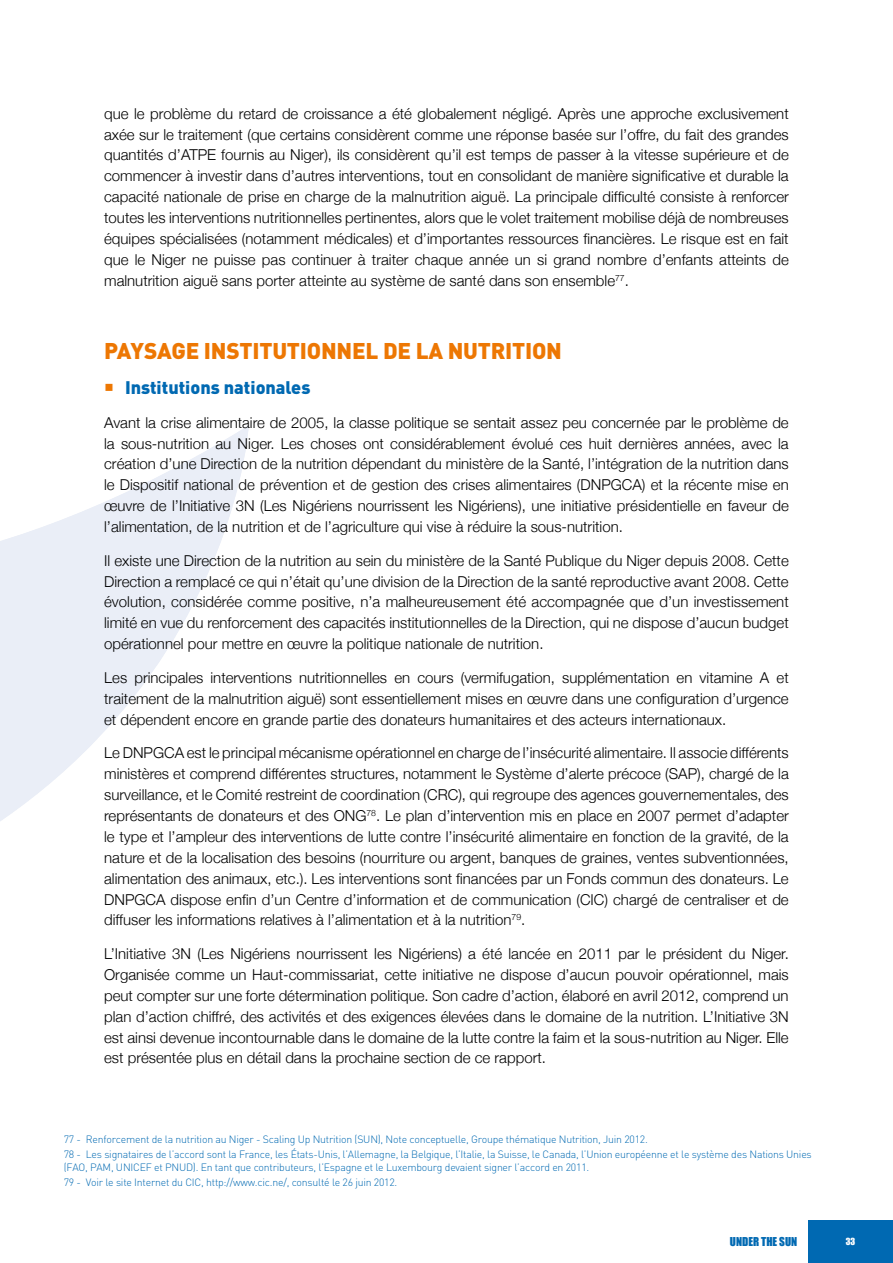
<style>
.page{position:relative;width:893px;height:1263px;background:#fff}
.page>*{position:absolute;margin:0;border:0;box-sizing:border-box;transform-origin:0 0}
.t1{font:900 22.5px "DIN";letter-spacing:-.01em;color:#ed7703}
.t2{font:900 18px "DIN";color:#0069b2}
.t3{font:300 15px/20.9px "Helvetica Neue";color:#000;text-align:justify}
.t4{font:11.25px "Impact";color:#0069b2}
.t5{font:300 10.5px/15.3px "DIN";letter-spacing:-.02em;color:#0069b2}
.t6{font:9px "Impact";color:#fff}
.s1{color:#ed7703}
</style>
<div class="page">
<svg style="left:0;top:425px;width:249px;height:396px;fill:#ebeff7"></svg>
<div style="left:808px;top:1220px;width:85px;height:43px;background:#0069b2"></div>
<p class="t3" style="left:104px;top:103px;width:686px">que le problème du retard de croissance a été globalement négligé. Après une approche exclusivement axée sur le traitement (que certains considèrent comme une réponse basée sur l’offre, du fait des grandes quantités d’ATPE fournis au Niger), ils considèrent qu’il est temps de passer à la vitesse supérieure et de commencer à investir dans d’autres interventions, tout en consolidant de manière significative et durable la capacité nationale de prise en charge de la malnutrition aiguë. La principale difficulté consiste à renforcer toutes les interventions nutritionnelles pertinentes, alors que le volet traitement mobilise déjà de nombreuses équipes spécialisées (notamment médicales) et d’importantes ressources financières. Le risque est en fait que le Niger ne puisse pas continuer à traiter chaque année un si grand nombre d’enfants atteints de malnutrition aiguë sans porter atteinte au système de santé dans son ensemble<sup>77</sup>.</p>
<h1 class="t1" style="left:104px;top:336px;width:459px">PAYSAGE INSTITUTIONNEL DE LA NUTRITION</h1>
<p class="t2" style="left:104px;top:375px;width:208px"><span class="s1">○</span> Institutions nationales</p>
<p class="t3" style="left:104px;top:412px;width:686px">Avant la crise alimentaire de 2005, la classe politique se sentait assez peu concernée par le problème de la sous-nutrition au Niger. Les choses ont considérablement évolué ces huit dernières années, avec la création d’une Direction de la nutrition dépendant du ministère de la Santé, l’intégration de la nutrition dans le Dispositif national de prévention et de gestion des crises alimentaires (DNPGCA) et la récente mise en œuvre de l’Initiative 3N (Les Nigériens nourrissent les Nigériens), une initiative présidentielle en faveur de l’alimentation, de la nutrition et de l’agriculture qui vise à réduire la sous-nutrition.</p>
<p class="t3" style="left:104px;top:550px;width:686px">Il existe une Direction de la nutrition au sein du ministère de la Santé Publique du Niger depuis 2008. Cette Direction a remplacé ce qui n’était qu’une division de la Direction de la santé reproductive avant 2008. Cette évolution, considérée comme positive, n’a malheureusement été accompagnée que d’un investissement limité en vue du renforcement des capacités institutionnelles de la Direction, qui ne dispose d’aucun budget opérationnel pour mettre en œuvre la politique nationale de nutrition.</p>
<p class="t3" style="left:104px;top:667px;width:686px">Les principales interventions nutritionnelles en cours (vermifugation, supplémentation en vitamine A et traitement de la malnutrition aiguë) sont essentiellement mises en œuvre dans une configuration d’urgence et dépendent encore en grande partie des donateurs humanitaires et des acteurs internationaux.</p>
<p class="t3" style="left:104px;top:742px;width:686px">Le DNPGCA est le principal mécanisme opérationnel en charge de l’insécurité alimentaire. Il associe différents ministères et comprend différentes structures, notamment le Système d’alerte précoce (SAP), chargé de la surveillance, et le Comité restreint de coordination (CRC), qui regroupe des agences gouvernementales, des représentants de donateurs et des ONG<sup>78</sup>. Le plan d’intervention mis en place en 2007 permet d’adapter le type et l’ampleur des interventions de lutte contre l’insécurité alimentaire en fonction de la gravité, de la nature et de la localisation des besoins (nourriture ou argent, banques de graines, ventes subventionnées, alimentation des animaux, etc.). Les interventions sont financées par un Fonds commun des donateurs. Le DNPGCA dispose enfin d’un Centre d’information et de communication (CIC) chargé de centraliser et de diffuser les informations relatives à l’alimentation et à la nutrition<sup>79</sup>.</p>
<p class="t3" style="left:104px;top:943px;width:686px">L’Initiative 3N (Les Nigériens nourrissent les Nigériens) a été lancée en 2011 par le président du Niger.<br>Organisée comme un Haut-commissariat, cette initiative ne dispose d’aucun pouvoir opérationnel, mais peut compter sur une forte détermination politique. Son cadre d’action, élaboré en avril 2012, comprend un plan d’action chiffré, des activités et des exigences élevées dans le domaine de la nutrition. L’Initiative 3N est ainsi devenue incontournable dans le domaine de la lutte contre la faim et la sous-nutrition au Niger. Elle est présentée plus en détail dans la prochaine section de ce rapport.</p>
<p class="t5" style="left:64px;top:1131px;width:749px">77 - Renforcement de la nutrition au Niger - Scaling Up Nutrition (SUN), Note conceptuelle, Groupe thématique Nutrition, Juin 2012.<br>78 - Les signataires de l’accord sont la France, les États-Unis, l’Allemagne, la Belgique, l’Italie, la Suisse, le Canada, l’Union européenne et le système des Nations Unies</p>
<p class="t5" style="left:64px;top:1159px;width:527px">(FAO, PAM, UNICEF et PNUD). En tant que contributeurs, l’Espagne et le Luxembourg devaient signer l’accord en 2011.<br>79 - Voir le site Internet du CIC, http://www.cic.ne/, consulté le 26 juin 2012.</p>
<p class="t4" style="left:730px;top:1235px;width:69px">UNDER THE SUN</p>
<p class="t6" style="left:846px;top:1236px;width:11px">33</p>
</div>
